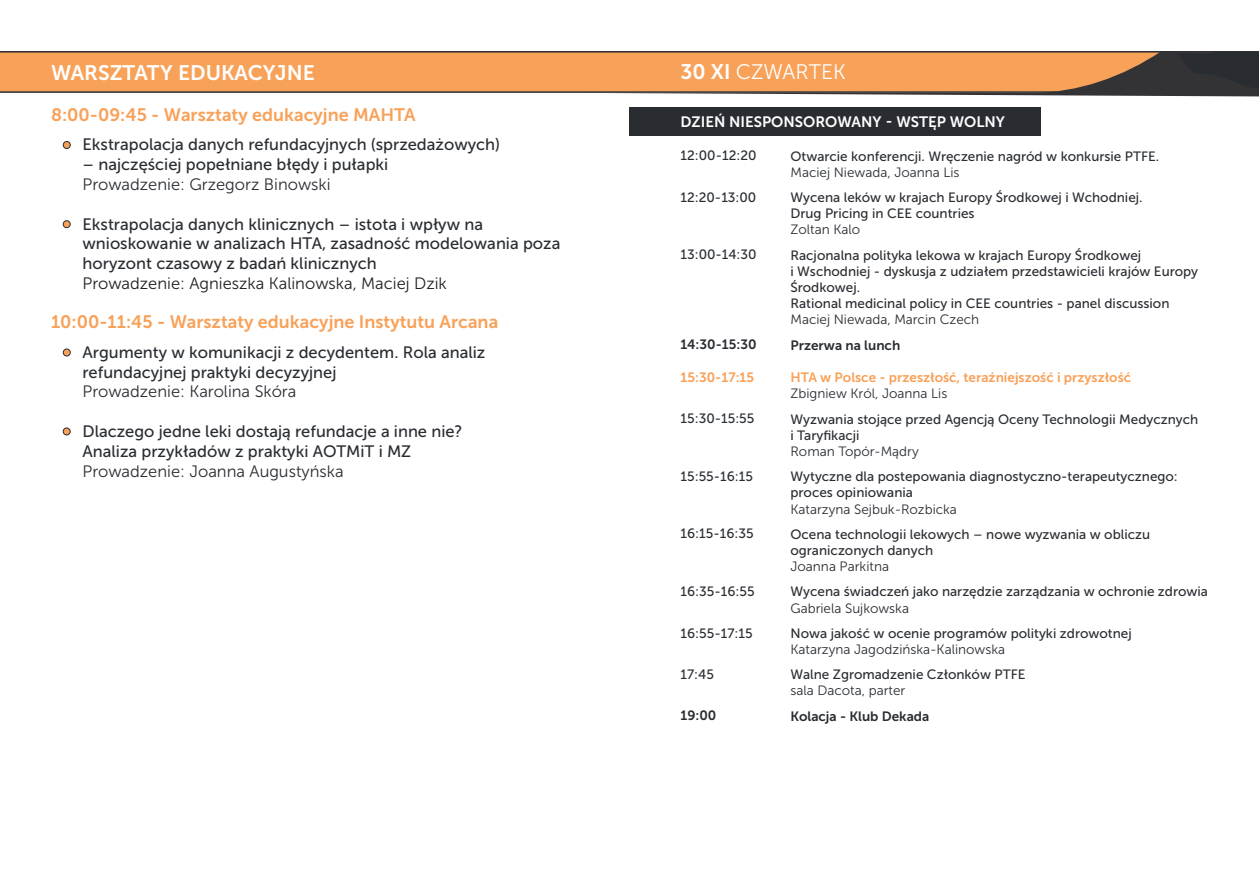
<style>
.page{position:relative;width:1259px;height:893px;background:#fff}
.page>*{position:absolute;margin:0;border:0;box-sizing:border-box;transform-origin:0 0}
.t1{font:21px "Museo Sans 700";color:#fff}
.t2{font:21px "Museo Sans 300";color:#fff}
.t3{font:18px "Museo Sans 700";color:#f8a159}
.t4{font:16.5px/19.8px "Museo Sans 500";color:#292d32}
.t5{font:16.5px "Museo Sans 300";color:#292d32}
.t6{font:16.5px "Museo Sans 300";color:#231f20}
.t7{font:15px "Museo Sans 700";color:#fff}
.t8{font:13.5px/16.2px "Museo Sans 500";color:#292d32}
.t9{font:13.5px "Museo Sans 300";color:#292d32}
.t10{font:13.5px "Museo Sans 700";color:#f8a159}
.t11{font:13.5px "Museo Sans 700";color:#292d32}
.s1{font-family:"Museo Sans 700"}
</style>
<div class="page">
<div style="left:629px;top:107px;width:412px;height:29px;background:#292d32"></div>
<div style="left:63px;top:141px;width:7px;height:7px;background:#f8a159;border-radius:50%"></div>
<div style="left:63px;top:141px;width:8px;height:8px;border:1px solid #292d32;border-radius:50%"></div>
<div style="left:63px;top:221px;width:7px;height:7px;background:#f8a159;border-radius:50%"></div>
<div style="left:63px;top:220px;width:8px;height:8px;border:1px solid #292d32;border-radius:50%"></div>
<div style="left:63px;top:349px;width:7px;height:7px;background:#f8a159;border-radius:50%"></div>
<div style="left:63px;top:349px;width:8px;height:7px;border:1px solid #292d32;border-radius:50%"></div>
<div style="left:63px;top:428px;width:7px;height:7px;background:#f8a159;border-radius:50%"></div>
<div style="left:63px;top:428px;width:8px;height:7px;border:1px solid #292d32;border-radius:50%"></div>
<svg style="left:0;top:51px;width:570px;height:42px;background:#e99856"></svg>
<svg style="left:570px;top:51px;width:689px;height:46px;background:#c18757"></svg>
<h1 class="t1" style="left:51px;top:61px;width:265px">WARSZTATY EDUKACYJNE</h1>
<h1 class="t2" style="left:680px;top:61px;width:167px"><span class="s1">30 XI</span> CZWARTEK</h1>
<h2 class="t3" style="left:51px;top:104px;width:366px">8:00-09:45 - Warsztaty edukacyjne MAHTA</h2>
<p class="t4" style="left:82px;top:135px;width:419px">Ekstrapolacja danych refundacyjnych (sprzedażowych)</p>
<p class="t4" style="left:82px;top:155px;width:307px">– najczęściej popełniane błędy i pułapki</p>
<p class="t5" style="left:82px;top:175px;width:250px">Prowadzenie: Grzegorz Binowski</p>
<p class="t4" style="left:82px;top:214px;width:479px">Ekstrapolacja danych klinicznych – istota i wpływ na wnioskowanie w analizach HTA, zasadność modelowania poza horyzont czasowy z badań klinicznych</p>
<p class="t6" style="left:82px;top:274px;width:366px">Prowadzenie: Agnieszka Kalinowska, Maciej Dzik</p>
<h2 class="t3" style="left:51px;top:312px;width:449px">10:00-11:45 - Warsztaty edukacyjne Instytutu Arcana</h2>
<p class="t4" style="left:82px;top:342px;width:404px">Argumenty w komunikacji z decydentem. Rola analiz refundacyjnej praktyki decyzyjnej</p>
<p class="t5" style="left:82px;top:383px;width:215px">Prowadzenie: Karolina Skóra</p>
<p class="t4" style="left:82px;top:422px;width:382px">Dlaczego jedne leki dostają refundacje a inne nie?<br>Analiza przykładów z praktyki AOTMiT i MZ</p>
<p class="t5" style="left:82px;top:462px;width:263px">Prowadzenie: Joanna Augustyńska</p>
<p class="t7" style="left:680px;top:113px;width:326px">DZIEŃ NIESPONSOROWANY - WSTĘP WOLNY</p>
<p class="t8" style="left:790px;top:148px;width:370px">Otwarcie konferencji. Wręczenie nagród w konkursie PTFE.</p>
<p class="t9" style="left:790px;top:165px;width:171px">Maciej Niewada, Joanna Lis</p>
<p class="t8" style="left:790px;top:189px;width:354px">Wycena leków w krajach Europy Środkowej i Wchodniej.<br>Drug Pricing in CEE countries</p>
<p class="t9" style="left:790px;top:223px;width:71px">Zoltan Kalo</p>
<p class="t8" style="left:790px;top:247px;width:409px">Racjonalna polityka lekowa w krajach Europy Środkowej<br>i Wschodniej - dyskusja z udziałem przedstawicieli krajów Europy Środkowej.<br>Rational medicinal policy in CEE countries - panel discussion</p>
<p class="t9" style="left:790px;top:313px;width:190px">Maciej Niewada, Marcin Czech</p>
<p class="t11" style="left:790px;top:337px;width:111px">Przerwa na lunch</p>
<p class="t10" style="left:790px;top:370px;width:342px">HTA w Polsce - przeszłość, teraźniejszość i przyszłość</p>
<p class="t9" style="left:790px;top:386px;width:158px">Zbigniew Król, Joanna Lis</p>
<p class="t8" style="left:790px;top:411px;width:409px">Wyzwania stojące przed Agencją Oceny Technologii Medycznych i Taryfikacji</p>
<p class="t9" style="left:790px;top:444px;width:130px">Roman Topór-Mądry</p>
<p class="t8" style="left:790px;top:468px;width:389px">Wytyczne dla postepowania diagnostyczno-terapeutycznego: proces opiniowania</p>
<p class="t9" style="left:790px;top:502px;width:168px">Katarzyna Sejbuk-Rozbicka</p>
<p class="t8" style="left:790px;top:526px;width:361px">Ocena technologii lekowych – nowe wyzwania w obliczu ograniczonych danych</p>
<p class="t9" style="left:790px;top:559px;width:100px">Joanna Parkitna</p>
<p class="t8" style="left:790px;top:584px;width:419px">Wycena świadczeń jako narzędzie zarządzania w ochronie zdrowia</p>
<p class="t9" style="left:790px;top:601px;width:120px">Gabriela Sujkowska</p>
<p class="t8" style="left:790px;top:625px;width:343px">Nowa jakość w ocenie programów polityki zdrowotnej</p>
<p class="t9" style="left:790px;top:642px;width:216px">Katarzyna Jagodzińska-Kalinowska</p>
<p class="t8" style="left:790px;top:666px;width:236px">Walne Zgromadzenie Członków PTFE</p>
<p class="t9" style="left:790px;top:683px;width:116px">sala Dacota, parter</p>
<p class="t11" style="left:790px;top:708px;width:140px">Kolacja - Klub Dekada</p>
<p class="t8" style="left:680px;top:148px;width:77px">12:00-12:20</p>
<p class="t8" style="left:680px;top:189px;width:77px">12:20-13:00</p>
<p class="t8" style="left:680px;top:247px;width:78px">13:00-14:30</p>
<p class="t11" style="left:680px;top:337px;width:78px">14:30-15:30</p>
<p class="t10" style="left:680px;top:370px;width:75px">15:30-17:15</p>
<p class="t8" style="left:680px;top:410px;width:75px">15:30-15:55</p>
<p class="t8" style="left:680px;top:468px;width:74px">15:55-16:15</p>
<p class="t8" style="left:680px;top:525px;width:75px">16:15-16:35</p>
<p class="t8" style="left:680px;top:583px;width:76px">16:35-16:55</p>
<p class="t8" style="left:680px;top:625px;width:74px">16:55-17:15</p>
<p class="t8" style="left:680px;top:666px;width:35px">17:45</p>
<p class="t11" style="left:680px;top:708px;width:37px">19:00</p>
</div>
